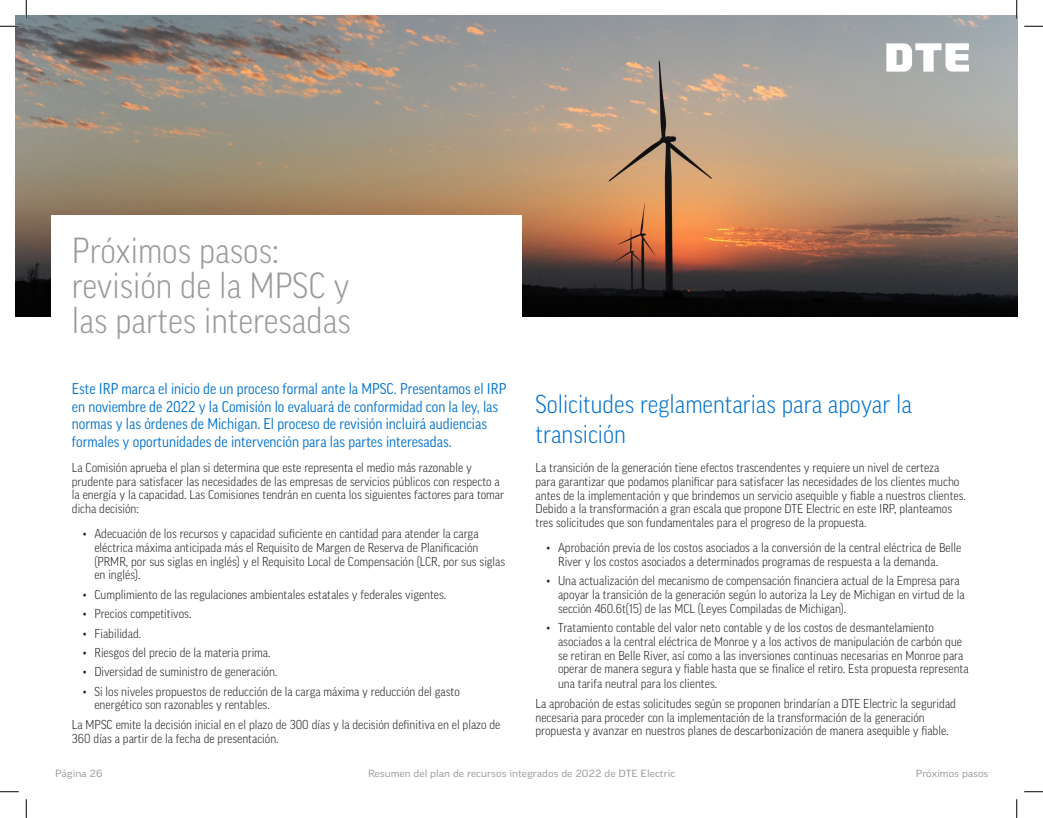
<style>
.page{position:relative;width:1043px;height:818px;background:#fff}
.page>*{position:absolute;margin:0;border:0;box-sizing:border-box;transform-origin:0 0}
.Section_title{font:300 35px/35px "Good Pro Narr";color:#97999b}
.sub-section_title{font:300 25px/30px "Good Pro Narr";color:#0072ce}
.Lead-in{font:15px/17.5px "Good Pro Narr";color:#0072ce}
.body{font:300 12.5px/13.8px "Good Pro Narr";color:#231f20}
.t1{font:expanded 10px "Good Pro";color:#97999b}
</style>
<div class="page">
<img style="left:16px;top:16px;width:1001px;height:300px">
<div style="left:52px;top:215px;width:470px;height:151px;background:#fff"></div>
<svg style="left:886px;top:43px;width:83px;height:29px"></svg>
<svg style="left:0;top:25px;width:19px;height:2px"></svg>
<svg style="left:1024px;top:25px;width:18px;height:2px"></svg>
<svg style="left:0;top:791px;width:19px;height:1px"></svg>
<svg style="left:1024px;top:791px;width:18px;height:1px"></svg>
<svg style="left:25px;top:0;width:2px;height:19px"></svg>
<svg style="left:25px;top:799px;width:2px;height:19px"></svg>
<svg style="left:1015px;top:0;width:2px;height:19px"></svg>
<svg style="left:1016px;top:799px;width:1px;height:19px"></svg>
<p class="Section_title" style="left:72px;top:233px;width:280px">Próximos pasos: revisión de la MPSC y las partes interesadas</p>
<p class="Lead-in" style="left:72px;top:380px;width:436px">Este IRP marca el inicio de un proceso formal ante la MPSC. Presentamos el IRP en noviembre de 2022 y la Comisión lo evaluará de conformidad con la ley, las normas y las órdenes de Michigan. El proceso de revisión incluirá audiencias formales y oportunidades de intervención para las partes interesadas.</p>
<p class="body" style="left:72px;top:460px;width:434px">La Comisión aprueba el plan si determina que este representa el medio más razonable y prudente para satisfacer las necesidades de las empresas de servicios públicos con respecto a la energía y la capacidad. Las Comisiones tendrán en cuenta los siguientes factores para tomar dicha decisión:</p>
<p class="body" style="left:94px;top:526px;width:412px;text-indent:-11px">• Adecuación de los recursos y capacidad suficiente en cantidad para atender la carga eléctrica máxima anticipada más el Requisito de Margen de Reserva de Planificación (PRMR, por sus siglas en inglés) y el Requisito Local de Compensación (LCR, por sus siglas en inglés).</p>
<p class="body" style="left:83px;top:587px;width:365px">• Cumplimiento de las regulaciones ambientales estatales y federales vigentes.</p>
<p class="body" style="left:83px;top:606px;width:110px">• Precios competitivos.</p>
<p class="body" style="left:83px;top:626px;width:60px">• Fiabilidad.</p>
<p class="body" style="left:83px;top:645px;width:189px">• Riesgos del precio de la materia prima.</p>
<p class="body" style="left:83px;top:665px;width:196px">• Diversidad de suministro de generación.</p>
<p class="body" style="left:94px;top:684px;width:367px;text-indent:-11px">• Si los niveles propuestos de reducción de la carga máxima y reducción del gasto energético son razonables y rentables.</p>
<p class="body" style="left:72px;top:717px;width:430px">La MPSC emite la decisión inicial en el plazo de 300 días y la decisión definitiva en el plazo de<br>360 días a partir de la fecha de presentación.</p>
<p class="sub-section_title" style="left:535px;top:389px;width:378px">Solicitudes reglamentarias para apoyar la transición</p>
<p class="body" style="left:535px;top:460px;width:432px">La transición de la generación tiene efectos trascendentes y requiere un nivel de certeza<br>para garantizar que podamos planificar para satisfacer las necesidades de los clientes mucho antes de la implementación y que brindemos un servicio asequible y fiable a nuestros clientes.<br>Debido a la transformación a gran escala que propone DTE Electric en este IRP, planteamos tres solicitudes que son fundamentales para el progreso de la propuesta.</p>
<p class="body" style="left:558px;top:540px;width:405px;text-indent:-11px">• Aprobación previa de los costos asociados a la conversión de la central eléctrica de Belle<br>River y los costos asociados a determinados programas de respuesta a la demanda.</p>
<p class="body" style="left:558px;top:573px;width:408px;text-indent:-11px">• Una actualización del mecanismo de compensación financiera actual de la Empresa para apoyar la transición de la generación según lo autoriza la Ley de Michigan en virtud de la sección 460.6t(15) de las MCL (Leyes Compiladas de Michigan).</p>
<p class="body" style="left:558px;top:620px;width:412px;text-indent:-11px">• Tratamiento contable del valor neto contable y de los costos de desmantelamiento asociados a la central eléctrica de Monroe y a los activos de manipulación de carbón que se retiran en Belle River, así como a las inversiones continuas necesarias en Monroe para operar de manera segura y fiable hasta que se finalice el retiro. Esta propuesta representa</p>
<p class="body" style="left:558px;top:677px;width:161px">una tarifa neutral para los clientes.</p>
<p class="body" style="left:535px;top:696px;width:422px">La aprobación de estas solicitudes según se proponen brindarían a DTE Electric la seguridad necesaria para proceder con la implementación de la transformación de la generación propuesta y avanzar en nuestros planes de descarbonización de manera asequible y fiable.</p>
<p class="t1" style="left:55px;top:767px;width:49px">Página 26</p>
<p class="t1" style="left:368px;top:767px;width:309px">Resumen del plan de recursos integrados de 2022 de DTE Electric</p>
<p class="t1" style="left:915px;top:767px;width:74px">Próximos pasos</p>
</div>
